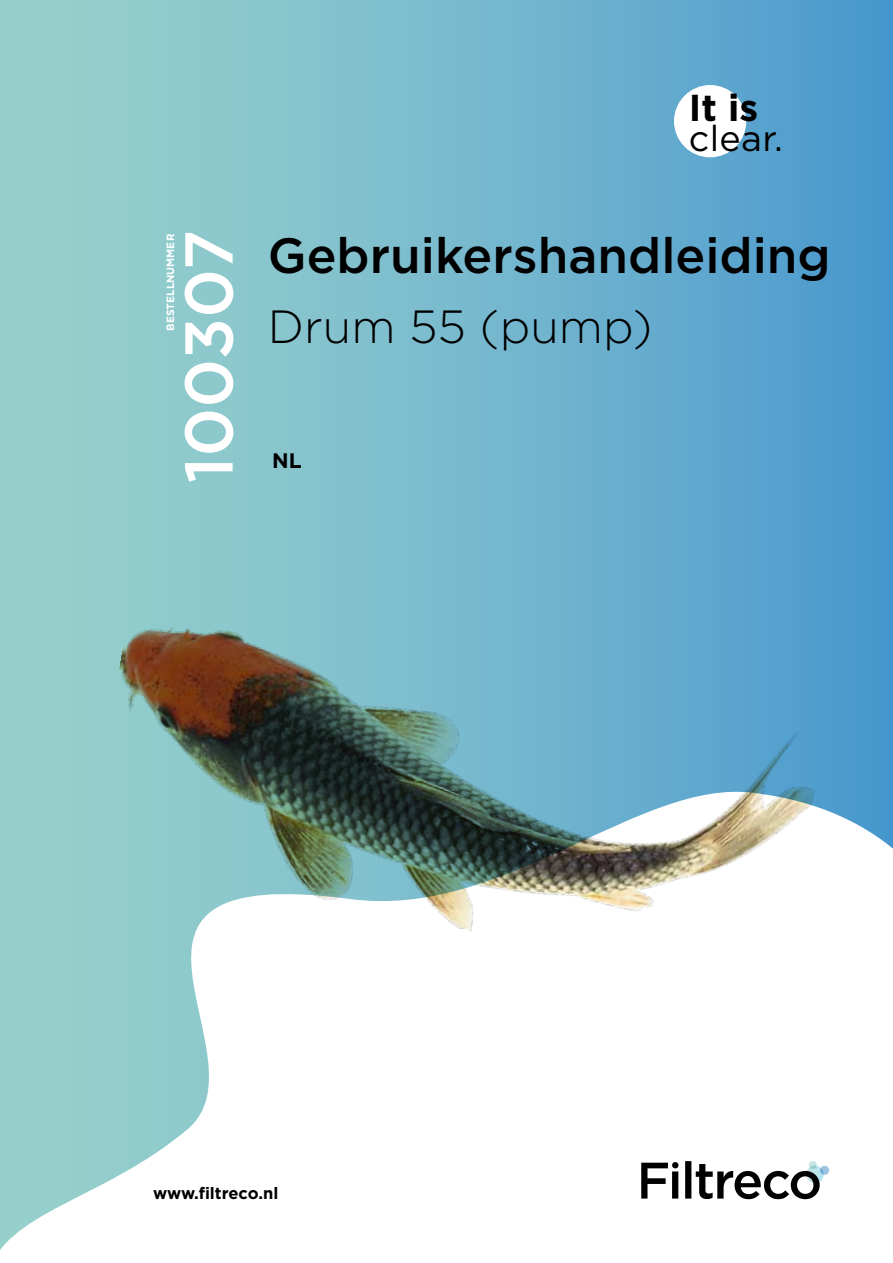
<style>
.page{position:relative;width:893px;height:1263px;background:#fff}
.page>*{position:absolute;margin:0;border:0;box-sizing:border-box;transform-origin:0 0}
.t1{font:500 67.5px "Gotham";color:#fff}
.t2{font:500 49.5px "Gotham";color:#000}
.t3{font:300 46.5px "Gotham";color:#000}
.t4{font:700 37.5px "Gotham";color:#000}
.t5{font:36px "Gotham";letter-spacing:.01em;color:#000}
.t6{font:700 21px "Gotham";color:#000}
.t7{font:700 16.5px "Gotham";letter-spacing:-.01em;color:#000}
.t8{font:700 10.5px "Gotham";color:#fff}
</style>
<div class="page">
<div style="left:0;top:0;width:893px;height:1263px;background:linear-gradient(to right,#9fd6cc,#4d9bce)"></div>
<svg style="left:0;top:786px;width:893px;height:477px"></svg>
<img style="left:84px;top:613px;width:740px;height:374px">
<div style="left:674px;top:85px;width:72px;height:72px;background:#fff;border-radius:50%"></div>
<svg style="left:641px;top:1161px;width:231px;height:86px"></svg>
<p class="t4" style="left:689px;top:83px;width:71px">It is</p>
<p class="t5" style="left:689px;top:115px;width:96px">clear.</p>
<p class="t8" style="left:164px;top:331px;width:99px;rotate:-90deg">Bestellnummer</p>
<h1 class="t1" style="left:165px;top:483px;width:255px;rotate:-90deg">100307</h1>
<p class="t2" style="left:268px;top:224px;width:564px">Gebruikershandleiding</p>
<p class="t3" style="left:268px;top:297px;width:386px">Drum 55 (pump)</p>
<p class="t6" style="left:272px;top:446px;width:31px">NL</p>
<p class="t7" style="left:153px;top:1182px;width:127px">www.filtreco.nl</p>
</div>
